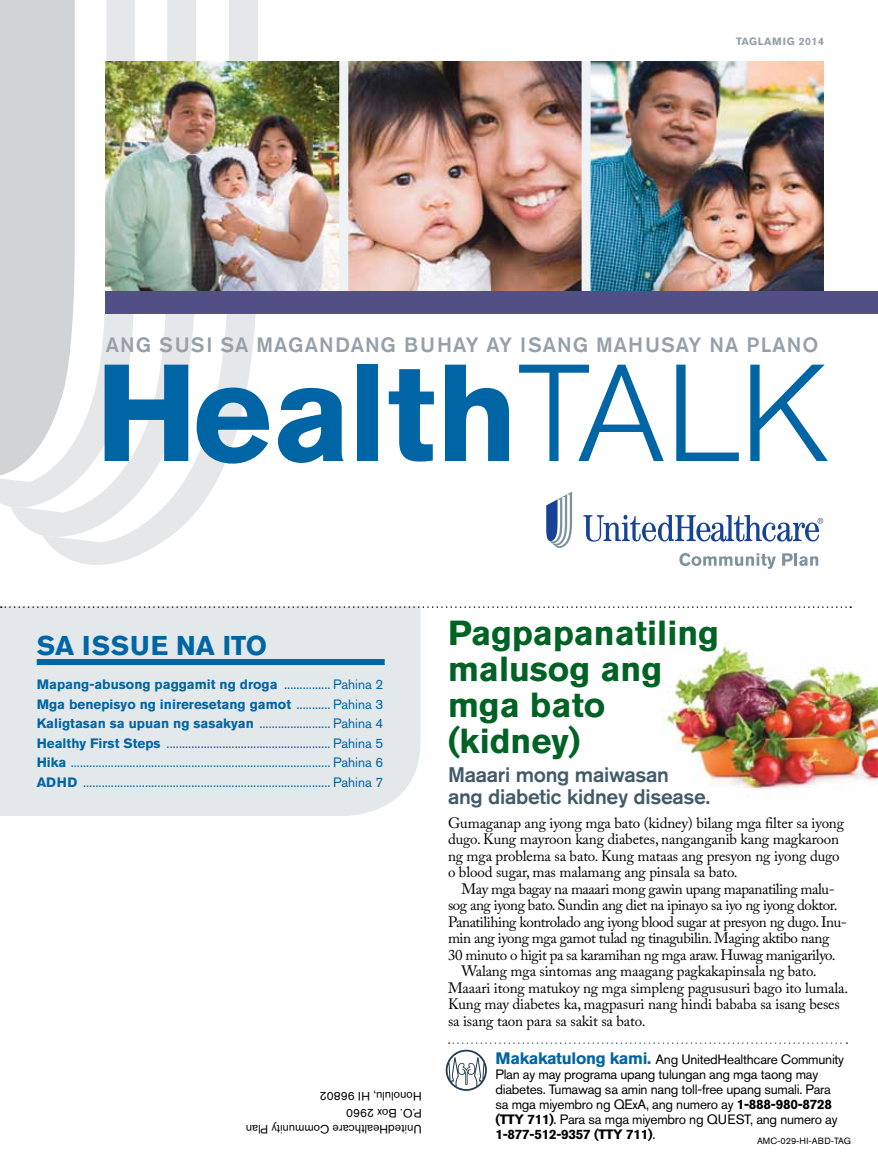
<style>
.page{position:relative;width:878px;height:1161px;background:#fff}
.page>*{position:absolute;margin:0;border:0;box-sizing:border-box;transform-origin:0 0}
.t1{font:700 136.5px "Akzidenz Grotesk BE";color:#0065a4}
.t2{font:700 34.5px/36px "Akzidenz Grotesk BE";color:#006225}
.t3{font:700 27px "Akzidenz Grotesk BE";letter-spacing:.02em;color:#0065a4}
.t4{font:500 21px/22.5px "Akzidenz Grotesk BE";letter-spacing:-.015em;color:#425a69}
.t5{font:500 20.55px "Akzidenz Grotesk BE";letter-spacing:.05em;color:#95a0a9}
.t6{font:15px/16.5px "Adobe Caslon Pro";letter-spacing:-.01em;color:#000}
.t7{font:15px "Adobe Caslon Pro";letter-spacing:-.03em;color:#000}
.t8{font:13.5px/19.5px "Akzidenz Grotesk BE";color:#0065a4;text-align:justify}
.t9{font:13.5px/15px "Akzidenz Grotesk BE";letter-spacing:-.02em;color:#000}
.t10{font:12px/16.5px "Akzidenz Grotesk BE";color:#000}
.t11{font:700 10.5px "Akzidenz Grotesk BE";letter-spacing:.05em;color:#95a0a9}
.t12{font:9px "Akzidenz Grotesk BE";color:#000}
.s1{font-weight:300}
.s2{font-weight:700}
.s3{font-weight:700;font-size:16.5px;color:#0065a4}
</style>
<div class="page">
<img style="left:660px;top:642px;width:218px;height:148px">
<div style="left:0;top:606px;width:420px;height:210px;background:#e3e8eb"></div>
<svg style="left:1px;top:606px;width:850px;height:2px"></svg>
<svg style="left:448px;top:1042px;width:399px;height:2px"></svg>
<svg style="left:445px;top:1050px;width:42px;height:41px"></svg>
<div style="left:37px;top:659px;width:347px;height:6px;background:#0065a4"></div>
<div style="left:0;top:0;width:11px;height:507px;background:#d1d3d4"></div>
<svg style="left:11px;top:0;width:32px;height:536px;background:#d5d7d8"></svg>
<svg style="left:43px;top:0;width:215px;height:565px"></svg>
<svg style="left:583px;top:515px;width:240px;height:27px"></svg>
<svg style="left:546px;top:492px;width:26px;height:56px"></svg>
<svg style="left:679px;top:553px;width:96px;height:16px"></svg>
<svg style="left:782px;top:553px;width:36px;height:13px"></svg>
<img style="left:106px;top:61px;width:233px;height:230px">
<img style="left:348px;top:61px;width:233px;height:230px">
<img style="left:590px;top:61px;width:234px;height:230px">
<div style="left:339px;top:61px;width:9px;height:242px;background:#eff2f4"></div>
<div style="left:581px;top:61px;width:9px;height:242px;background:#eff2f4"></div>
<div style="left:106px;top:291px;width:772px;height:23px;background:#524e86"></div>
<p class="t11" style="left:736px;top:36px;width:89px">TAGLAMIG 2014</p>
<h3 class="t5" style="left:106px;top:332px;width:714px">ANG SUSI SA MAGANDANG BUHAY AY ISANG MAHUSAY NA PLANO</h3>
<h1 class="t1" style="left:95px;top:334px;width:736px">Health<span class="s1">TALK</span></h1>
<h3 class="t3" style="left:37px;top:630px;width:232px">Sa iss ue na ito</h3>
<p class="t8" style="left:37px;top:675px;width:348px"><span class="s2">Mapang-abusong paggamit ng droga</span> ............... Pahina 2<br><span class="s2">Mga benepisyo ng inireresetang gamot</span> ........... Pahina 3<br><span class="s2">Kaligtasan sa upuan ng sasakyan</span> ....................... Pahina 4<br><span class="s2">Healthy First Steps</span> ..................................................... Pahina 5<br><span class="s2">Hika</span> .................................................................................... Pahina 6<br><span class="s2">ADHD</span> ................................................................................ Pahina 7</p>
<p class="t10" style="left:422px;top:1138px;width:177px;rotate:-180deg">UnitedHealthcare Community Plan<br>P.O. Box 2960<br>Honolulu, HI 96802</p>
<h2 class="t2" style="left:448px;top:615px;width:272px">Pagpapanatiling malusog ang mga bato (kidney)</h2>
<h3 class="t4" style="left:448px;top:763px;width:263px">Maaari mong maiwasan<br>ang diabetic kidney disease.</h3>
<p class="t6" style="left:448px;top:814px;width:397px">Gumaganap ang iyong mga bato (kidney) bilang mga filter sa iyong dugo. Kung mayroon kang diabetes, nanganganib kang magkaroon ng mga problema sa bato. Kung mataas ang presyon ng iyong dugo o blood sugar, mas malamang ang pinsala sa bato.</p>
<p class="t7" style="left:461px;top:880px;width:375px">May mga bagay na maaari mong gawin upang mapanatiling malu-</p>
<p class="t7" style="left:448px;top:896px;width:391px">sog ang iyong bato. Sundin ang diet na ipinayo sa iyo ng iyong doktor.</p>
<p class="t7" style="left:448px;top:913px;width:400px">Panatilihing kontrolado ang iyong blood sugar at presyon ng dugo. Inu-</p>
<p class="t7" style="left:448px;top:929px;width:383px">min ang iyong mga gamot tulad ng tinagubilin. Maging aktibo nang</p>
<p class="t7" style="left:448px;top:946px;width:389px">30 minuto o higit pa sa karamihan ng mga araw. Huwag manigarilyo.</p>
<p class="t6" style="left:461px;top:963px;width:357px">Walang mga sintomas ang maagang pagkakapinsala ng bato.</p>
<p class="t6" style="left:448px;top:979px;width:401px">Maaari itong matukoy ng mga simpleng pagususuri bago ito lumala.</p>
<p class="t6" style="left:448px;top:996px;width:393px">Kung may diabetes ka, magpasuri nang hindi bababa sa isang beses</p>
<p class="t6" style="left:448px;top:1012px;width:199px">sa isang taon para sa sakit sa bato.</p>
<p class="t9" style="left:495px;top:1051px;width:350px"><span class="s3">Makakatulong kami.</span> Ang UnitedHealthcare Community Plan ay may programa upang tulungan ang mga taong may diabetes. Tumawag sa amin nang toll-free upang sumali. Para sa mga miyembro ng QExA, ang numero ay <span class="s2">1-888-980-8728 (TTY 711)</span>. Para sa mga miyembro ng QUEST, ang numero ay <span class="s2">1-877-512-9357 (TTY 711)</span>.</p>
<p class="t12" style="left:757px;top:1136px;width:95px">AMC-029-HI-ABD-TAG</p>
</div>
